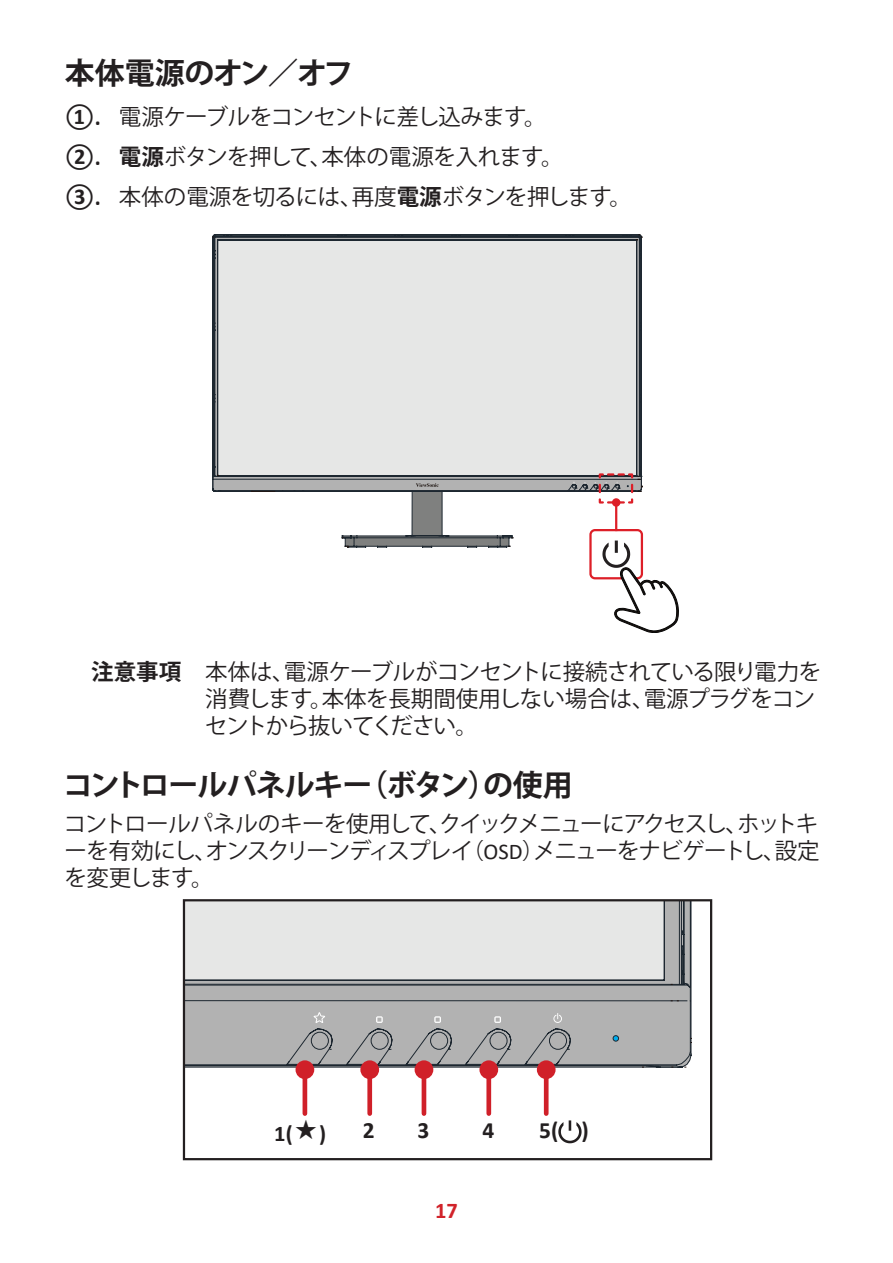
<style>
.page{position:relative;width:893px;height:1263px;background:#fff}
.page>*{position:absolute;margin:0;border:0;box-sizing:border-box;transform-origin:0 0}
.t1{font:700 30px "Koz Go Pro";letter-spacing:-.04em;color:#231f20}
.t2{font:700 30px "Koz Go Pro";letter-spacing:-.01em;color:#231f20}
.t3{font:700 23.4px "Calibri";color:#231f20}
.t4{font:22.5px/27px "Koz Go Pro";letter-spacing:-.04em;color:#231f20}
.t5{font:700 22.5px "Calibri";color:#231f20}
.t6{font:700 22.5px "Calibri";color:#d1232a}
.s1{font-family:"Calibri";font-weight:700}
.s2{font-weight:700}
.s3{font-family:"Calibri"}
</style>
<div class="page">
<svg style="left:213px;top:234px;width:429px;height:305px;background:#dcdedd"></svg>
<svg style="left:252px;top:491px;width:23px;height:1px"></svg>
<svg style="left:214px;top:466px;width:5px;height:11px"></svg>
<svg style="left:623px;top:234px;width:19px;height:25px"></svg>
<svg style="left:342px;top:483px;width:171px;height:65px"></svg>
<div style="left:590px;top:530px;width:52px;height:48px;background:#fff;border-radius:5px"></div>
<div style="left:589px;top:529px;width:54px;height:50px;border:2px solid #dd1f28;border-radius:5px"></div>
<svg style="left:568px;top:466px;width:74px;height:39px"></svg>
<hr style="left:615px;top:502px;width:2px;height:29px;background:#dd1f28">
<div style="left:612px;top:498px;width:8px;height:9px;background:#dd1f28;border-radius:50%"></div>
<svg style="left:602px;top:540px;width:76px;height:93px"></svg>
<svg style="left:186px;top:902px;width:505px;height:242px"></svg>
<div style="left:186px;top:902px;width:479px;height:79px;background:#e6e7e6"></div>
<svg style="left:311px;top:1012px;width:308px;height:53px;background:#a8a9a9"></svg>
<div style="left:183px;top:899px;width:529px;height:261px;border:2px solid #231f20"></div>
<hr style="left:303px;top:1070px;width:4px;height:43px;background:#d02029">
<div style="left:296px;top:1060px;width:18px;height:19px;background:#d02029;border-radius:50%"></div>
<div style="left:367px;top:1070px;width:5px;height:43px;background:#d02029"></div>
<div style="left:360px;top:1060px;width:19px;height:19px;background:#d02029;border-radius:50%"></div>
<hr style="left:422px;top:1070px;width:4px;height:43px;background:#d02029">
<div style="left:415px;top:1060px;width:18px;height:19px;background:#d02029;border-radius:50%"></div>
<div style="left:486px;top:1070px;width:5px;height:43px;background:#d02029"></div>
<div style="left:479px;top:1060px;width:19px;height:19px;background:#d02029;border-radius:50%"></div>
<div style="left:544px;top:1070px;width:5px;height:43px;background:#d02029"></div>
<div style="left:537px;top:1060px;width:19px;height:19px;background:#d02029;border-radius:50%"></div>
<svg style="left:558px;top:1120px;width:24px;height:23px"></svg>
<svg style="left:296px;top:1119px;width:20px;height:19px"></svg>
<h1 class="t2" style="left:65px;top:54px;width:290px">本体電源のオン／オフ</h1>
<p class="t4" style="left:65px;top:97px;width:569px;line-height:39.8px"><span class="s1">①.</span> 電源ケーブルをコンセントに差し込みます。<br><span class="s1">②.</span> <span class="s2">電源</span>ボタンを押して、本体の電源を入れます。<br><span class="s1">③.</span> 本体の電源を切るには、再度<span class="s2">電源</span>ボタンを押します。</p>
<p class="t4" style="left:205px;top:658px;width:618px;text-indent:-114px"><span class="s2">注意事項</span> 本体は、電源ケーブルがコンセントに接続されている限り電力を消費します。本体を長期間使用しない場合は、電源プラグをコンセントから抜いてください。</p>
<h1 class="t1" style="left:63px;top:765px;width:511px">コントロールパネルキー（ボタン）の使用</h1>
<p class="t4" style="left:64px;top:811px;width:757px;text-align:justify">コントロールパネルのキーを使用して、クイックメニューにアクセスし、ホットキーを有効にし、オンスクリーンディスプレイ（<span class="s3">OSD</span>）メニューをナビゲートし、設定を変更します。</p>
<p class="t5" style="left:274px;top:1117px;width:53px">1( )</p>
<p class="t3" style="left:363px;top:1114px;width:13px">2</p>
<p class="t3" style="left:418px;top:1114px;width:13px">3</p>
<p class="t3" style="left:483px;top:1114px;width:13px">4</p>
<p class="t3" style="left:539px;top:1114px;width:51px">5( )</p>
<p class="t6" style="left:435px;top:1194px;width:24px">17</p>
</div>
